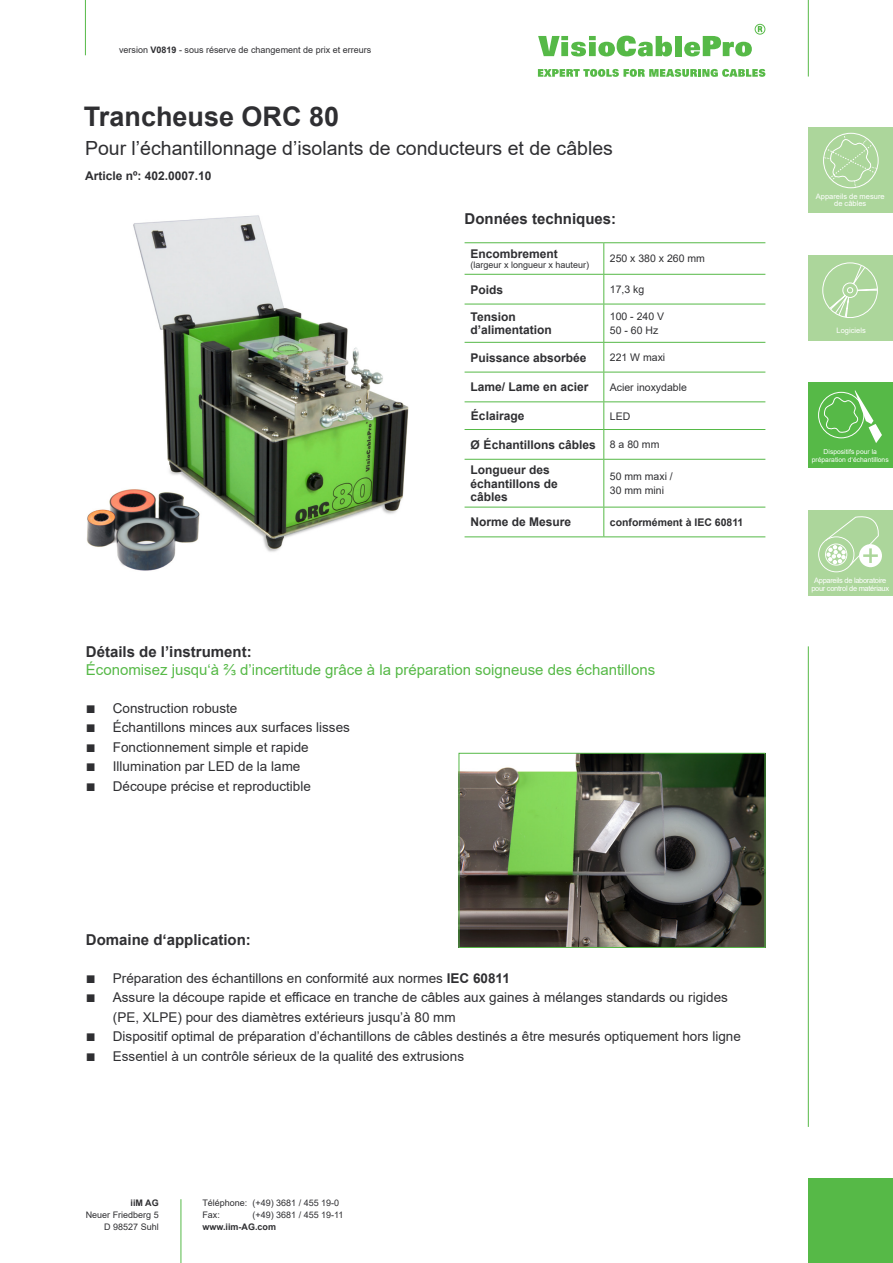
<style>
.page{position:relative;width:893px;height:1263px;background:#fff}
.page>*{position:absolute;margin:0;border:0;box-sizing:border-box;transform-origin:0 0}
.Produktüberschrift{font:700 27px "Arial";color:#2f2f32}
.t1{font:19.5px "Arial";color:#2f2f32}
.Überschrift_Stichpun{font:15px "Arial";color:#56b947}
.Überschrift_Stichpun-2{font:700 15px "Arial";color:#2f2f32}
.t2{font:13.5px/19.5px "Arial";color:#2f2f32}
.t3{font:700 12px/13.5px "Arial";color:#2f2f32}
.t4{font:10.5px "Arial";color:#2f2f32}
.t5{font:700 10.5px "Arial";color:#2f2f32}
.t6{font:9px/12px "Arial";color:#2f2f32;text-align:right}
.t7{font:700 9px "Arial";color:#2f2f32}
.t8{font:7.5px/7.5px "Arial";letter-spacing:-.04em;color:#fff;text-align:center}
.t9{font:7.5px/7.5px "Arial";color:#fff;text-align:center}
.t10{font:6.75px/7.5px "Arial";color:#fff;text-align:center}
.s1{font-weight:700}
.s2{font-size:16.5px}
</style>
<div class="page">
<hr style="left:85px;top:0;width:1px;height:55px;background:#56b947">
<hr style="left:808px;top:0;width:1px;height:77px;background:#56b947">
<svg style="left:538px;top:36px;width:134px;height:20px"></svg>
<div style="left:675px;top:36px;width:7px;height:20px;background:#56b947"></div>
<svg style="left:684px;top:24px;width:81px;height:32px"></svg>
<svg style="left:538px;top:69px;width:227px;height:8px"></svg>
<hr style="left:808px;top:646px;width:1px;height:481px;background:#56b947">
<div style="left:808px;top:1178px;width:85px;height:85px;background:#56b947"></div>
<hr style="left:181px;top:1199px;width:1px;height:64px;background:#56b947">
<div style="left:808px;top:128px;width:85px;height:85px;background:#acd69b"></div>
<div style="left:808px;top:255px;width:85px;height:85px;background:#acd69b"></div>
<div style="left:808px;top:383px;width:85px;height:85px;background:#56b947"></div>
<div style="left:808px;top:510px;width:85px;height:85px;background:#acd69b"></div>
<svg style="left:824px;top:134px;width:53px;height:54px"></svg>
<svg style="left:829px;top:264px;width:49px;height:54px"></svg>
<svg style="left:823px;top:390px;width:59px;height:53px"></svg>
<svg style="left:818px;top:516px;width:64px;height:56px"></svg>
<hr style="left:465px;top:242px;width:139px;height:1px;background:#56b947">
<hr style="left:604px;top:242px;width:161px;height:1px;background:#56b947">
<hr style="left:603px;top:243px;width:1px;height:31px;background:#56b947">
<hr style="left:465px;top:274px;width:139px;height:1px;background:#56b947">
<hr style="left:604px;top:274px;width:161px;height:1px;background:#56b947">
<svg style="left:603px;top:275px;width:1px;height:29px"></svg>
<hr style="left:465px;top:304px;width:139px;height:1px;background:#56b947">
<hr style="left:604px;top:304px;width:161px;height:1px;background:#56b947">
<hr style="left:603px;top:304px;width:1px;height:38px;background:#56b947">
<hr style="left:465px;top:342px;width:139px;height:1px;background:#56b947">
<hr style="left:604px;top:342px;width:161px;height:1px;background:#56b947">
<hr style="left:465px;top:372px;width:139px;height:1px;background:#56b947">
<hr style="left:604px;top:372px;width:161px;height:1px;background:#56b947">
<hr style="left:465px;top:401px;width:139px;height:1px;background:#56b947">
<hr style="left:604px;top:401px;width:161px;height:1px;background:#56b947">
<hr style="left:465px;top:429px;width:139px;height:1px;background:#56b947">
<hr style="left:604px;top:429px;width:161px;height:1px;background:#56b947">
<svg style="left:603px;top:343px;width:1px;height:116px"></svg>
<hr style="left:465px;top:459px;width:139px;height:1px;background:#56b947">
<hr style="left:604px;top:459px;width:161px;height:1px;background:#56b947">
<hr style="left:603px;top:460px;width:1px;height:47px;background:#56b947">
<hr style="left:465px;top:507px;width:139px;height:1px;background:#56b947">
<hr style="left:604px;top:507px;width:161px;height:1px;background:#56b947">
<svg style="left:603px;top:507px;width:1px;height:29px"></svg>
<hr style="left:465px;top:536px;width:139px;height:1px;background:#56b947">
<hr style="left:604px;top:536px;width:161px;height:1px;background:#56b947">
<img style="left:87px;top:215px;width:322px;height:356px">
<img style="left:461px;top:755px;width:302px;height:191px">
<div style="left:459px;top:753px;width:306px;height:195px;border:1px solid #56b947"></div>
<p class="t6" style="left:119px;top:44px;width:254px">version <span class="s1">V0819</span> - sous réserve de changement de prix et erreurs</p>
<p class="Produktüberschrift" style="left:84px;top:97px;width:257px">Trancheuse ORC 80</p>
<p class="t1" style="left:85px;top:134px;width:529px">Pour l’échantillonnage d’isolants de conducteurs et de câbles</p>
<p class="t3" style="left:85px;top:169px;width:128px">Article nº: 402.0007.10</p>
<p class="Überschrift_Stichpun-2" style="left:465px;top:208px;width:153px">Données techniques:</p>
<p class="t3" style="left:471px;top:247px;width:89px">Encombrement</p>
<p class="t6" style="left:471px;top:259px;width:120px">(largeur x longueur x hauteur)</p>
<p class="t4" style="left:610px;top:251px;width:97px">250 x 380 x 260 mm</p>
<p class="t3" style="left:471px;top:283px;width:34px">Poids</p>
<p class="t4" style="left:610px;top:282px;width:36px">17,3 kg</p>
<p class="t3" style="left:471px;top:310px;width:83px">Tension d’alimentation</p>
<p class="t4" style="left:610px;top:309px;width:56px">100 - 240 V</p>
<p class="t4" style="left:610px;top:323px;width:50px">50 - 60 Hz</p>
<p class="t3" style="left:471px;top:351px;width:118px">Puissance absorbée</p>
<p class="t4" style="left:610px;top:350px;width:57px">221 W maxi</p>
<p class="t3" style="left:471px;top:380px;width:120px">Lame/ Lame en acier</p>
<p class="t4" style="left:610px;top:380px;width:79px">Acier inoxydable</p>
<p class="t3" style="left:471px;top:409px;width:55px">Éclairage</p>
<p class="t4" style="left:610px;top:409px;width:22px">LED</p>
<p class="t3" style="left:471px;top:438px;width:127px">Ø Échantillons câbles</p>
<p class="t4" style="left:610px;top:437px;width:51px">8 a 80 mm</p>
<p class="t3" style="left:471px;top:463px;width:81px">Longueur des</p>
<p class="t3" style="left:471px;top:477px;width:89px">échantillons de câbles</p>
<p class="t4" style="left:610px;top:469px;width:65px">50 mm maxi /</p>
<p class="t4" style="left:610px;top:483px;width:56px">30 mm mini</p>
<p class="t3" style="left:471px;top:515px;width:102px">Norme de Mesure</p>
<p class="t5" style="left:610px;top:515px;width:135px">conformément à IEC 60811</p>
<p class="Überschrift_Stichpun-2" style="left:86px;top:641px;width:167px">Détails de l’instrument:</p>
<p class="Überschrift_Stichpun" style="left:86px;top:660px;width:571px">Économisez jusqu‘à ⅔ d’incertitude grâce à la préparation soigneuse des échantillons</p>
<p class="t2" style="left:86px;top:698px;width:153px"><span class="s2">■</span> Construction robuste</p>
<p class="t2" style="left:86px;top:718px;width:266px"><span class="s2">■</span> Échantillons minces aux surfaces lisses</p>
<p class="t2" style="left:86px;top:737px;width:224px"><span class="s2">■</span> Fonctionnement simple et rapide</p>
<p class="t2" style="left:86px;top:757px;width:216px"><span class="s2">■</span> Illumination par LED de la lame</p>
<p class="t2" style="left:86px;top:776px;width:227px"><span class="s2">■</span> Découpe précise et reproductible</p>
<p class="Überschrift_Stichpun-2" style="left:86px;top:929px;width:167px">Domaine d‘application:</p>
<p class="t2" style="left:86px;top:968px;width:425px"><span class="s2">■</span> Préparation des échantillons en conformité aux normes <span class="s1">IEC 60811</span></p>
<p class="t2" style="left:113px;top:988px;width:616px;text-indent:-27px"><span class="s2">■</span> Assure la découpe rapide et efficace en tranche de câbles aux gaines à mélanges standards ou rigides (PE, XLPE) pour des diamètres extérieurs jusqu’à 80 mm</p>
<p class="t2" style="left:86px;top:1027px;width:657px"><span class="s2">■</span> Dispositif optimal de préparation d’échantillons de câbles destinés a être mesurés optiquement hors ligne</p>
<p class="t2" style="left:86px;top:1046px;width:380px"><span class="s2">■</span> Essentiel à un contrôle sérieux de la qualité des extrusions</p>
<p class="t7" style="left:131px;top:1197px;width:30px">iiM AG</p>
<p class="t6" style="left:86px;top:1209px;width:75px">Neuer Friedberg 5<br>D 98527 Suhl</p>
<p class="t6" style="left:202px;top:1197px;width:138px;text-align:left">Téléphone: (+49) 3681 / 455 19-0<br>Fax:</p>
<p class="t6" style="left:252px;top:1209px;width:93px">(+49) 3681 / 455 19-11</p>
<p class="t7" style="left:202px;top:1221px;width:75px">www.iim-AG.com</p>
<p class="t9" style="left:816px;top:192px;width:70px">Appareils de mesure de câbles</p>
<p class="t9" style="left:837px;top:326px;width:31px">Logiciels</p>
<p class="t10" style="left:812px;top:448px;width:78px">Dispositifs pour la préparation d‘échantillons</p>
<p class="t8" style="left:811px;top:577px;width:79px">Appareils de laboratoire pour control de matériaux</p>
</div>
